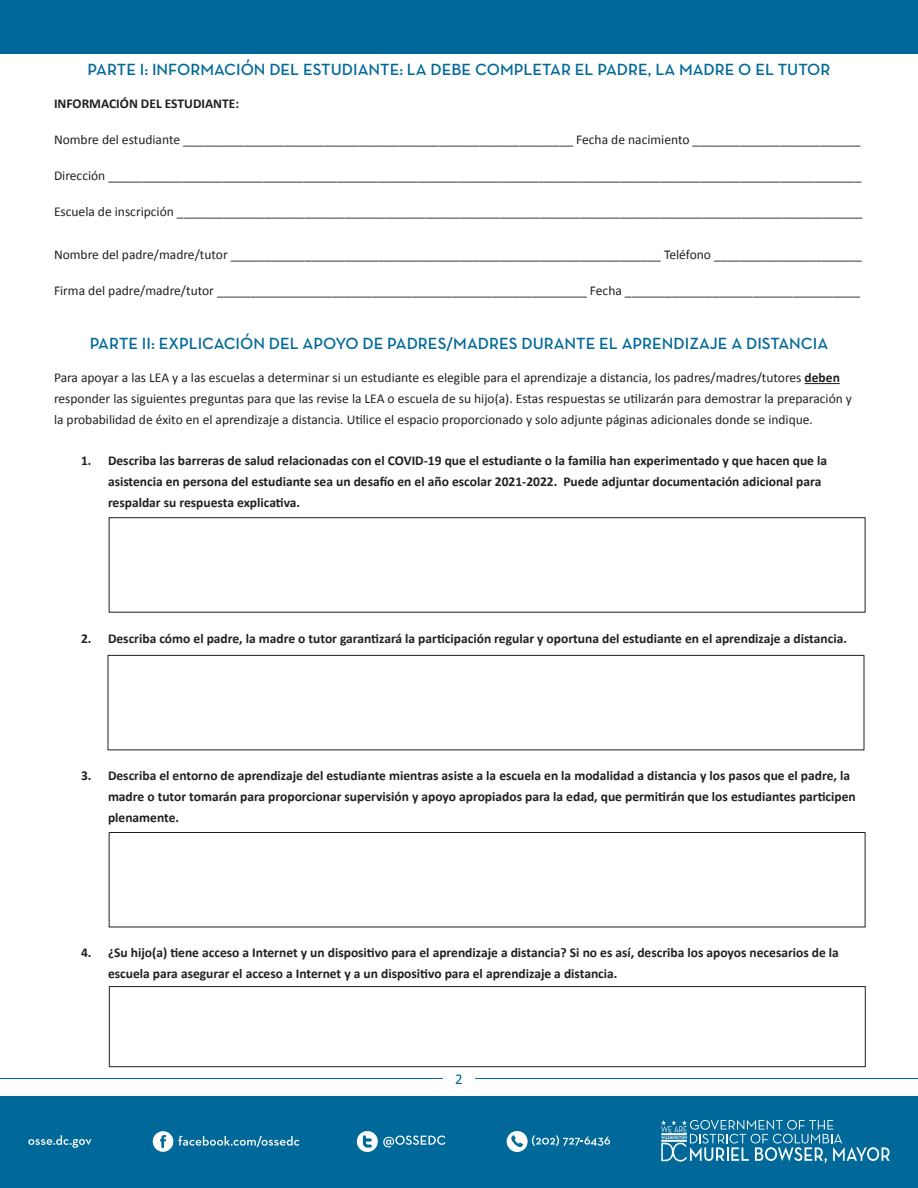
<style>
.page{position:relative;width:918px;height:1188px;background:#fff}
.page>*{position:absolute;margin:0;border:0;box-sizing:border-box;transform-origin:0 0}
.t1{font:600 16.5px "Neutra Text";color:#006999}
.t2{font:15px "Calibri";color:#006999}
.paragraph{font:13.5px/21px "Calibri";color:#231f20}
.t3{font:700 13.5px/21px "Calibri";color:#231f20}
.s1{font-weight:700}
</style>
<div class="page">
<div style="left:0;top:1096px;width:918px;height:92px;background:#006999"></div>
<svg style="left:153px;top:1131px;width:146px;height:21px"></svg>
<svg style="left:357px;top:1131px;width:89px;height:21px"></svg>
<svg style="left:28px;top:1135px;width:63px;height:13px"></svg>
<svg style="left:507px;top:1131px;width:103px;height:21px"></svg>
<svg style="left:661px;top:1120px;width:229px;height:43px"></svg>
<hr style="left:0;top:1078px;width:443px;height:1px;background:#006999">
<hr style="left:475px;top:1078px;width:443px;height:1px;background:#006999">
<div style="left:0;top:0;width:918px;height:54px;background:#006999"></div>
<hr style="left:805px;top:383px;width:35px;height:1px;background:#231f20">
<div style="left:108px;top:655px;width:756px;height:95px;border:1px solid #231f20"></div>
<div style="left:109px;top:986px;width:757px;height:81px;border:1px solid #231f20"></div>
<div style="left:109px;top:832px;width:756px;height:95px;border:1px solid #231f20"></div>
<p class="t1" style="left:88px;top:59px;width:744px">PARTE I: INFORMACIÓN DEL ESTUDIANTE: LA DEBE COMPLETAR EL PADRE, LA MADRE O EL TUTOR</p>
<p class="t3" style="left:54px;top:92px;width:187px">INFORMACIÓN DEL ESTUDIANTE:</p>
<p class="paragraph" style="left:54px;top:129px;width:808px">Nombre del estudiante __________________________________________________________ Fecha de nacimiento _________________________</p>
<p class="paragraph" style="left:54px;top:165px;width:809px">Dirección ________________________________________________________________________________________________________________</p>
<p class="paragraph" style="left:54px;top:201px;width:810px">Escuela de inscripción ______________________________________________________________________________________________________</p>
<p class="paragraph" style="left:54px;top:244px;width:810px">Nombre del padre/madre/tutor ________________________________________________________________ Teléfono ______________________</p>
<p class="paragraph" style="left:54px;top:280px;width:808px">Firma del padre/madre/tutor _______________________________________________________ Fecha ___________________________________</p>
<p class="t1" style="left:90px;top:333px;width:740px">PARTE II: EXPLICACIÓN DEL APOYO DE PADRES/MADRES DURANTE EL APRENDIZAJE A DISTANCIA</p>
<p class="paragraph" style="left:54px;top:367px;width:800px">Para apoyar a las LEA y a las escuelas a determinar si un estudiante es elegible para el aprendizaje a distancia, los padres/madres/tutores <span class="s1">deben </span>responder las siguientes preguntas para que las revise la LEA o escuela de su hijo(a). Estas respuestas se utilizarán para demostrar la preparación y la probabilidad de éxito en el aprendizaje a distancia. Utilice el espacio proporcionado y solo adjunte páginas adicionales donde se indique.</p>
<p class="t3" style="left:108px;top:449px;width:721px;text-indent:-27px">1. Describa las barreras de salud relacionadas con el COVID-19 que el estudiante o la familia han experimentado y que hacen que la asistencia en persona del estudiante sea un desafío en el año escolar 2021-2022. Puede adjuntar documentación adicional para respaldar su respuesta explicativa.</p>
<p class="t3" style="left:81px;top:628px;width:767px">2. Describa cómo el padre, la madre o tutor garantizará la participación regular y oportuna del estudiante en el aprendizaje a distancia.</p>
<p class="t3" style="left:108px;top:764px;width:749px;text-indent:-27px">3. Describa el entorno de aprendizaje del estudiante mientras asiste a la escuela en la modalidad a distancia y los pasos que el padre, la madre o tutor tomarán para proporcionar supervisión y apoyo apropiados para la edad, que permitirán que los estudiantes participen plenamente.</p>
<p class="t3" style="left:108px;top:941px;width:732px;text-indent:-27px">4. ¿Su hijo(a) tiene acceso a Internet y un dispositivo para el aprendizaje a distancia? Si no es así, describa los apoyos necesarios de la escuela para asegurar el acceso a Internet y a un dispositivo para el aprendizaje a distancia.</p>
<p class="t2" style="left:455px;top:1069px;width:9px">2</p>
</div>
